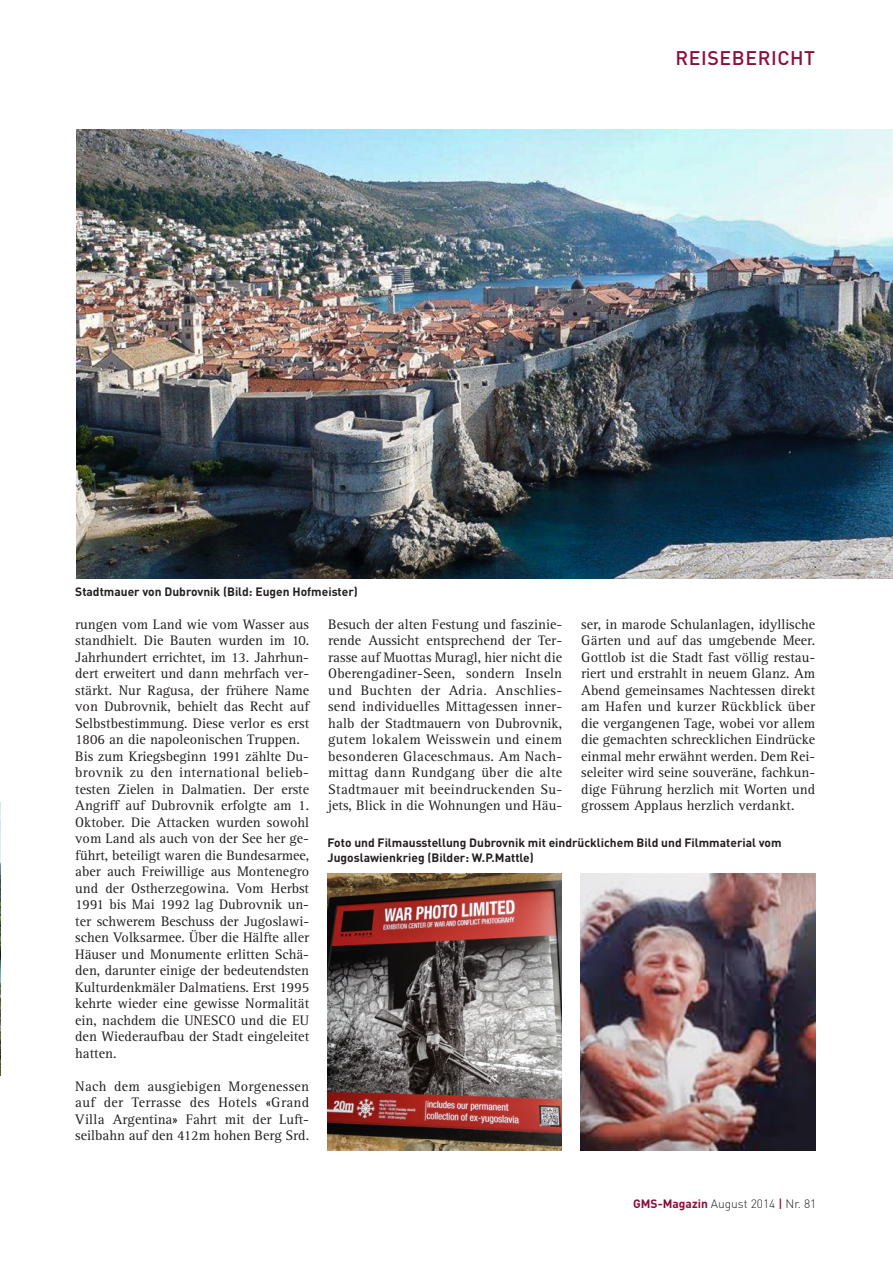
<style>
.page{position:relative;width:893px;height:1263px;background:#fff}
.page>*{position:absolute;margin:0;border:0;box-sizing:border-box;transform-origin:0 0}
.t1{font:500 19.5px "DIN";letter-spacing:.03em;color:#8d0d3a}
.t2{font:14.25px/16.5px "Rotis Serif";color:#231f20;text-align:justify}
.t3{font:700 12px/14.4px "DIN";color:#231f20}
.t4{font:300 12px "DIN";color:#231f20}
.s1{font-weight:700;color:#8d0d3a}
.s2{font-weight:500;color:#8d0d3a}
</style>
<div class="page">
<img style="left:0;top:802px;width:1px;height:273px">
<img style="left:76px;top:130px;width:817px;height:449px">
<img style="left:328px;top:873px;width:233px;height:277px">
<img style="left:581px;top:873px;width:234px;height:277px">
<p class="t3" style="left:75px;top:584px;width:284px">Stadtmauer von Dubrovnik (Bild: Eugen Hofmeister)</p>
<h1 class="t1" style="left:675px;top:45px;width:141px">REISEBERICHT</h1>
<p class="t2" style="left:75px;top:616px;width:235px;text-align:left">rungen vom Land wie vom Wasser aus standhielt. Die Bauten wurden im 10.<br>Jahrhundert errichtet, im 13. Jahrhun&shy;dert erweitert und dann mehrfach ver&shy;stärkt. Nur Ragusa, der frühere Name von Dubrovnik, behielt das Recht auf Selbstbestimmung. Diese verlor es erst 1806 an die napoleonischen Truppen.<br>Bis zum Kriegsbeginn 1991 zählte Du&shy;brovnik zu den international belieb&shy;testen Zielen in Dalmatien. Der erste Angriff auf Dubrovnik erfolgte am 1.<br>Oktober. Die Attacken wurden sowohl vom Land als auch von der See her ge&shy;führt, beteiligt waren die Bundesarmee, aber auch Freiwillige aus Montenegro und der Ostherzegowina. Vom Herbst 1991 bis Mai 1992 lag Dubrovnik un&shy;ter schwerem Beschuss der Jugoslawi&shy;schen Volksarmee. Über die Hälfte aller Häuser und Monumente erlitten Schä&shy;den, darunter einige der bedeutendsten Kulturdenkmäler Dalmatiens. Erst 1995 kehrte wieder eine gewisse Normalität ein, nachdem die UNESCO und die EU den Wiederaufbau der Stadt eingeleitet hatten.</p>
<p class="t2" style="left:75px;top:1078px;width:235px">Nach dem ausgiebigen Morgenessen auf der Terrasse des Hotels «Grand Villa Argentina» Fahrt mit der Luft&shy;seilbahn auf den 412m hohen Berg Srd.</p>
<p class="t2" style="left:328px;top:616px;width:235px">Besuch der alten Festung und faszinie&shy;rende Aussicht entsprechend der Ter&shy;rasse auf Muottas Muragl, hier nicht die Oberengadiner-Seen, sondern Inseln und Buchten der Adria. Anschlies&shy;send individuelles Mittagessen inner&shy;halb der Stadtmauern von Dubrovnik, gutem lokalem Weisswein und einem besonderen Glaceschmaus. Am Nach&shy;mittag dann Rundgang über die alte Stadtmauer mit beeindruckenden Su&shy;jets, Blick in die Wohnungen und Häu-</p>
<p class="t2" style="left:581px;top:616px;width:235px">ser, in marode Schulanlagen, idyllische Gärten und auf das umgebende Meer.<br>Gottlob ist die Stadt fast völlig restau&shy;riert und erstrahlt in neuem Glanz. Am Abend gemeinsames Nachtessen direkt am Hafen und kurzer Rückblick über die vergangenen Tage, wobei vor allem die gemachten schrecklichen Eindrücke einmal mehr erwähnt werden. Dem Rei&shy;seleiter wird seine souveräne, fachkun&shy;dige Führung herzlich mit Worten und grossem Applaus herzlich verdankt.</p>
<p class="t3" style="left:328px;top:835px;width:455px">Foto und Filmausstellung Dubrovnik mit eindrücklichem Bild und Filmmaterial vom<br>Jugoslawienkrieg (Bilder: W.P.Mattle)</p>
<p class="t4" style="left:633px;top:1196px;width:185px"><span class="s1">GMS-Magazin</span> August 2014 <span class="s2">|</span> Nr. 81</p>
</div>
